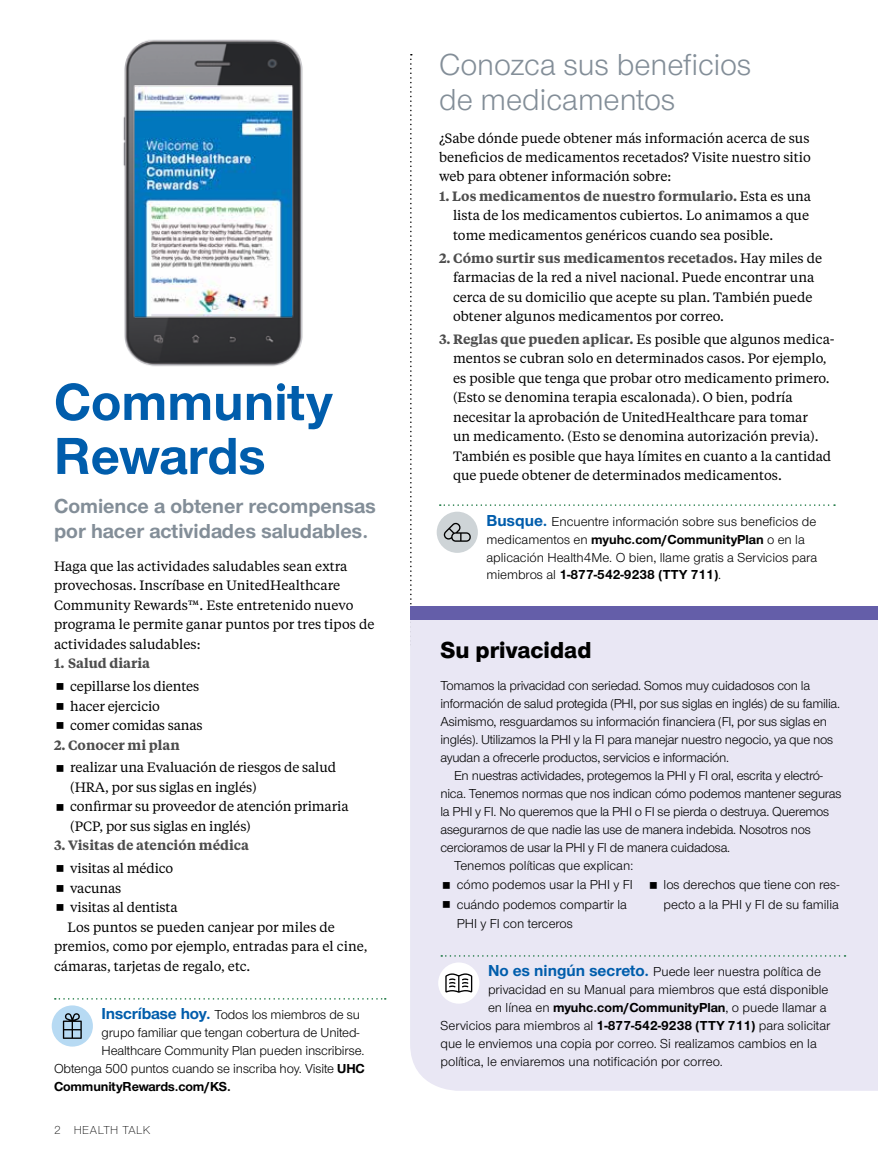
<style>
.page{position:relative;width:878px;height:1161px;background:#fff}
.page>*{position:absolute;margin:0;border:0;box-sizing:border-box;transform-origin:0 0}
.t1{font:700 54px/54px "UHC Sans";color:#005dac}
.t2{font:31.5px/34.5px "UHC Sans";color:#838e98}
.t3{font:800 24px "UHC Sans";color:#000}
.t4{font:700 21px/25.2px "UHC Sans";color:#838e98}
.t5{font:13.5px/18px "UHC Sans";letter-spacing:-.015em;color:#000}
.t6{font:13.5px/19.5px "UHC Serif Text";color:#000}
.t7{font:600 13.5px "UHC Serif Text";color:#4d4d4d}
.t8{font:700 13.5px "UHC Sans";letter-spacing:-.01em;color:#000}
.t9{font:300 12px "UHC Sans";letter-spacing:.04em;color:#000}
.s1{font-weight:700;font-size:16.5px;color:#005dac}
.s2{font-weight:700}
.s3{font-weight:600;color:#4d4d4d}
</style>
<div class="page">
<svg style="left:55px;top:998px;width:331px;height:2px"></svg>
<div style="left:52px;top:1005px;width:41px;height:42px;background:#b7daf3;border-radius:50%"></div>
<svg style="left:63px;top:1013px;width:19px;height:26px"></svg>
<img style="left:123px;top:39px;width:180px;height:328px">
<svg style="left:410px;top:54px;width:2px;height:553px"></svg>
<div style="left:410px;top:620px;width:468px;height:471px;background:#e9e7f4"></div>
<svg style="left:441px;top:955px;width:404px;height:2px"></svg>
<div style="left:438px;top:962px;width:41px;height:42px;background:#fff;border-radius:50%"></div>
<svg style="left:445px;top:973px;width:27px;height:20px"></svg>
<svg style="left:440px;top:504px;width:395px;height:2px"></svg>
<div style="left:436px;top:512px;width:42px;height:41px;background:#ced4d7;border-radius:50%"></div>
<svg style="left:444px;top:522px;width:27px;height:20px"></svg>
<div style="left:410px;top:607px;width:468px;height:13px;background:#645ea9"></div>
<svg style="left:443px;top:882px;width:7px;height:7px"></svg>
<svg style="left:443px;top:901px;width:7px;height:7px"></svg>
<svg style="left:650px;top:882px;width:6px;height:7px"></svg>
<h1 class="t1" style="left:54px;top:373px;width:280px">Community<br>Rewards</h1>
<h3 class="t4" style="left:54px;top:492px;width:323px">Comience a obtener recompensas por hacer actividades saludables.</h3>
<p class="t6" style="left:54px;top:556px;width:322px">Haga que las actividades saludables sean extra provechosas. Inscríbase en UnitedHealthcare Community Rewards™. Este entretenido nuevo programa le permite ganar puntos por tres tipos de actividades saludables:</p>
<p class="t7" style="left:54px;top:654px;width:98px">1. Salud diaria</p>
<p class="t6" style="left:70px;top:676px;width:134px">cepillarse los dientes hacer ejercicio comer comidas sanas</p>
<p class="t7" style="left:54px;top:735px;width:127px">2. Conocer mi plan</p>
<p class="t6" style="left:70px;top:757px;width:280px">realizar una Evaluación de riesgos de salud (HRA, por sus siglas en inglés)<br>confirmar su proveedor de atención primaria (PCP, por sus siglas en inglés)</p>
<p class="t7" style="left:54px;top:836px;width:196px">3. Visitas de atención médica</p>
<p class="t6" style="left:70px;top:858px;width:105px">visitas al médico</p>
<p class="t6" style="left:70px;top:877px;width:52px">vacunas</p>
<p class="t6" style="left:70px;top:897px;width:109px">visitas al dentista</p>
<p class="t6" style="left:68px;top:916px;width:269px">Los puntos se pueden canjear por miles de</p>
<p class="t6" style="left:54px;top:936px;width:315px">premios, como por ejemplo, entradas para el cine,</p>
<p class="t6" style="left:54px;top:955px;width:198px">cámaras, tarjetas de regalo, etc.</p>
<p class="t5" style="left:102px;top:1005px;width:260px"><span class="s1">Inscríbase hoy.</span> Todos los miembros de su</p>
<p class="t5" style="left:102px;top:1023px;width:259px">grupo familiar que tengan cobertura de United-</p>
<p class="t5" style="left:102px;top:1041px;width:264px">Healthcare Community Plan pueden inscribirse.</p>
<p class="t5" style="left:54px;top:1059px;width:312px">Obtenga 500 puntos cuando se inscriba hoy. Visite <span class="s2">UHC</span></p>
<p class="t8" style="left:54px;top:1078px;width:178px">CommunityRewards.com/KS.</p>
<p class="t9" style="left:54px;top:1122px;width:98px">2 HEALTH TALK</p>
<h2 class="t2" style="left:439px;top:46px;width:314px">Conozca sus beneficios de medicamentos</h2>
<p class="t6" style="left:439px;top:127px;width:373px;text-align:justify">¿Sabe dónde puede obtener más información acerca de sus beneficios de medicamentos recetados? Visite nuestro sitio web para obtener información sobre:</p>
<p class="t6" style="left:453px;top:186px;width:359px;text-indent:-14px"><span class="s3">1. Los medicamentos de nuestro formulario.</span> Esta es una lista de los medicamentos cubiertos. Lo animamos a que tome medicamentos genéricos cuando sea posible.</p>
<p class="t6" style="left:453px;top:248px;width:370px;text-indent:-14px"><span class="s3">2. Cómo surtir sus medicamentos recetados.</span> Hay miles de farmacias de la red a nivel nacional. Puede encontrar una cerca de su domicilio que acepte su plan. También puede obtener algunos medicamentos por correo.</p>
<p class="t6" style="left:453px;top:329px;width:383px;text-indent:-14px"><span class="s3">3. Reglas que pueden aplicar.</span> Es posible que algunos medica&shy;mentos se cubran solo en determinados casos. Por ejemplo, es posible que tenga que probar otro medicamento primero. (Esto se denomina terapia escalonada). O bien, podría necesitar la aprobación de UnitedHealthcare para tomar<br>un medicamento. (Esto se denomina autorización previa).<br>También es posible que haya límites en cuanto a la cantidad que puede obtener de determinados medicamentos.</p>
<p class="t5" style="left:486px;top:512px;width:332px"><span class="s1">Busque.</span> Encuentre información sobre sus beneficios de medicamentos en <span class="s2">myuhc.com/CommunityPlan</span> o en la aplicación Health4Me. O bien, llame gratis a Servicios para miembros al <span class="s2">1-877-542-9238 (TTY 711)</span>.</p>
<h3 class="t3" style="left:440px;top:634px;width:152px">Su privacidad</h3>
<p class="t5" style="left:440px;top:676px;width:401px">Tomamos la privacidad con seriedad. Somos muy cuidadosos con la información de salud protegida (PHI, por sus siglas en inglés) de su familia.<br>Asimismo, resguardamos su información financiera (FI, por sus siglas en inglés). Utilizamos la PHI y la FI para manejar nuestro negocio, ya que nos ayudan a ofrecerle productos, servicios e información.</p>
<p class="t5" style="left:454px;top:766px;width:370px">En nuestras actividades, protegemos la PHI y FI oral, escrita y electró-</p>
<p class="t5" style="left:440px;top:784px;width:402px">nica. Tenemos normas que nos indican cómo podemos mantener seguras</p>
<p class="t5" style="left:440px;top:802px;width:390px">la PHI y FI. No queremos que la PHI o FI se pierda o destruya. Queremos</p>
<p class="t5" style="left:440px;top:820px;width:372px">asegurarnos de que nadie las use de manera indebida. Nosotros nos</p>
<p class="t5" style="left:440px;top:838px;width:291px">cercioramos de usar la PHI y FI de manera cuidadosa.</p>
<p class="t5" style="left:454px;top:856px;width:181px">Tenemos políticas que explican:</p>
<p class="t5" style="left:456px;top:875px;width:178px;line-height:19.5px">cómo podemos usar la PHI y FI cuándo podemos compartir la<br>PHI y FI con terceros</p>
<p class="t5" style="left:663px;top:875px;width:177px;line-height:19.5px">los derechos que tiene con res&shy;pecto a la PHI y FI de su familia</p>
<p class="t5" style="left:488px;top:962px;width:334px"><span class="s1">No es ningún secreto.</span> Puede leer nuestra política de</p>
<p class="t5" style="left:488px;top:980px;width:342px">privacidad en su Manual para miembros que está disponible</p>
<p class="t5" style="left:488px;top:998px;width:340px">en línea en <span class="s2">myuhc.com/CommunityPlan</span>, o puede llamar a</p>
<p class="t5" style="left:440px;top:1016px;width:391px">Servicios para miembros al <span class="s2">1-877-542-9238 (TTY 711)</span> para solicitar</p>
<p class="t5" style="left:440px;top:1034px;width:378px">que le enviemos una copia por correo. Si realizamos cambios en la</p>
<p class="t5" style="left:440px;top:1052px;width:284px">política, le enviaremos una notificación por correo.</p>
</div>
